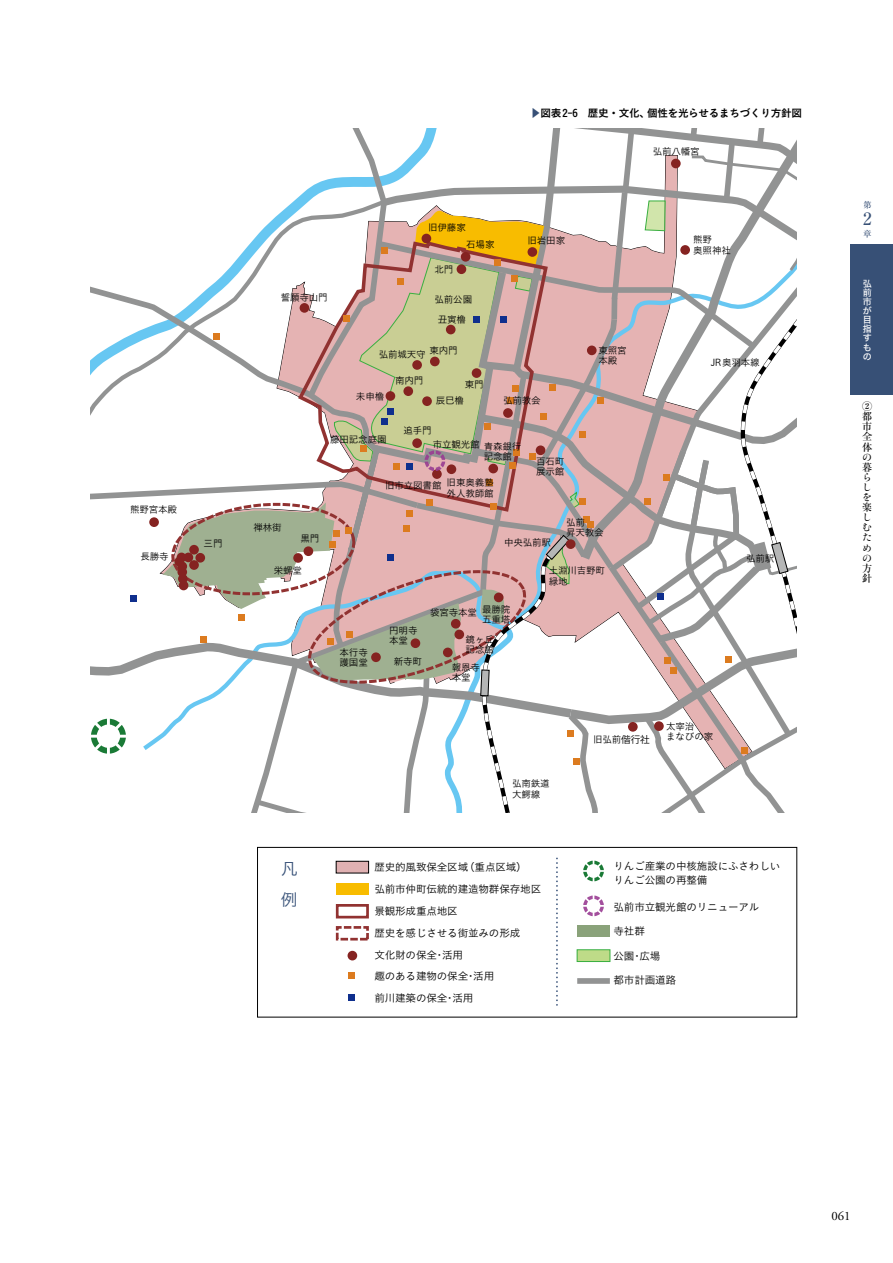
<style>
.page{position:relative;width:893px;height:1263px;background:#fff}
.page>*{position:absolute;margin:0;border:0;box-sizing:border-box;transform-origin:0 0}
.t1{font:16.95px/30.6px "Koburina Go Std W3";color:#365077}
.t2{font:500 16.95px "Ryumin Pro";color:#375076}
.t3{font:12.75px "Adobe Garamond Pro";color:#000}
.t4{font:10.65px/21.8px "Koburina Go Std W3";letter-spacing:-.02em;color:#000}
.t5{font:10.65px "Koburina Go Std W6";letter-spacing:-.03em;color:#000}
.t6{font:500 10.05px/10.1px "Ryumin Pro";color:#000;text-align:justify}
.t7{font:10.05px/10.1px "Ryumin Std Medium KO";color:#000;text-align:justify}
.t8{font:9.6px/10.6px "Koburina Go Std W3";letter-spacing:-.02em;color:#000}
.t9{font:9px/9.1px "Hira Kaku Std W5";color:#fff}
.t10{font:500 8.55px "Ryumin Pro";color:#375076}
.s1{font-family:"Koz Go Pro";color:#375076}
.s2{font-family:"Koz Go Pr 6 N"}
</style>
<div class="page">
<div style="left:850px;top:244px;width:43px;height:151px;background:#375076"></div>
<div style="left:257px;top:847px;width:540px;height:170px;border:1px solid #000"></div>
<svg style="left:556px;top:858px;width:2px;height:148px"></svg>
<div style="left:348px;top:994px;width:7px;height:7px;background:#0f2f8d"></div>
<svg style="left:583px;top:895px;width:21px;height:21px"></svg>
<svg style="left:583px;top:861px;width:21px;height:20px"></svg>
<div style="left:577px;top:978px;width:33px;height:6px;background:#929393"></div>
<div style="left:348px;top:972px;width:7px;height:7px;background:#dc7b1f"></div>
<div style="left:348px;top:951px;width:9px;height:9px;background:#852321;border-radius:50%"></div>
<div style="left:336px;top:926px;width:33px;height:14px;border:3px dashed #913231"></div>
<div style="left:336px;top:904px;width:33px;height:14px;border:3px solid #913231"></div>
<div style="left:336px;top:861px;width:33px;height:12px;background:#e0b1b2"></div>
<div style="left:336px;top:861px;width:33px;height:12px;border:1px solid #000"></div>
<div style="left:336px;top:883px;width:33px;height:12px;background:#f8bc00"></div>
<div style="left:577px;top:925px;width:33px;height:12px;background:#8aa27a"></div>
<div style="left:577px;top:950px;width:33px;height:11px;background:#bedb88"></div>
<div style="left:577px;top:949px;width:33px;height:13px;border:1px solid #39af40"></div>
<svg style="left:91px;top:129px;width:706px;height:683px"></svg>
<p class="t8" style="left:130px;top:504px;width:49px">熊野宮本殿</p>
<p class="t8" style="left:140px;top:551px;width:30px">長勝寺</p>
<p class="t8" style="left:204px;top:538px;width:20px">三門</p>
<p class="t5" style="left:530px;top:105px;width:273px"><span class="s1">▶</span>図表2-6　歴史・文化、個性を光らせるまちづくり方針図</p>
<p class="t8" style="left:281px;top:292px;width:49px">誓願寺山門</p>
<p class="t8" style="left:428px;top:222px;width:39px">旧伊藤家</p>
<p class="t8" style="left:466px;top:238px;width:30px">石場家</p>
<p class="t8" style="left:435px;top:264px;width:20px">北門</p>
<p class="t8" style="left:435px;top:289px;width:39px;line-height:20px;text-align:center">弘前公園丑寅櫓</p>
<p class="t8" style="left:429px;top:345px;width:30px">東内門</p>
<p class="t8" style="left:379px;top:349px;width:49px">弘前城天守</p>
<p class="t8" style="left:527px;top:235px;width:39px">旧岩田家</p>
<p class="t8" style="left:395px;top:375px;width:30px">南内門</p>
<p class="t8" style="left:465px;top:379px;width:20px">東門</p>
<p class="t8" style="left:436px;top:395px;width:30px">辰巳櫓</p>
<p class="t8" style="left:503px;top:395px;width:39px">弘前教会</p>
<p class="t8" style="left:404px;top:425px;width:30px">追手門</p>
<p class="t8" style="left:356px;top:391px;width:30px">未申櫓</p>
<p class="t8" style="left:330px;top:434px;width:58px">藤田記念庭園</p>
<p class="t8" style="left:484px;top:438px;width:39px;line-height:12.1px;text-indent:-51px">市立観光館青森銀行記念館</p>
<p class="t8" style="left:536px;top:456px;width:30px">百石町展示館</p>
<p class="t8" style="left:447px;top:477px;width:49px">旧東奥義塾外人教師館</p>
<p class="t8" style="left:385px;top:480px;width:58px">旧市立図書館</p>
<p class="t8" style="left:598px;top:345px;width:30px">東照宮本殿</p>
<p class="t8" style="left:253px;top:521px;width:30px">禅林街</p>
<p class="t8" style="left:274px;top:564px;width:30px">栄螺堂</p>
<p class="t8" style="left:300px;top:533px;width:20px">黒門</p>
<p class="t8" style="left:340px;top:647px;width:30px">本行寺護国堂</p>
<p class="t8" style="left:389px;top:625px;width:30px">円明寺本堂</p>
<p class="t8" style="left:394px;top:656px;width:30px">新寺町</p>
<p class="t8" style="left:566px;top:517px;width:39px">弘前<br>昇天教会</p>
<p class="t8" style="left:549px;top:565px;width:58px">土淵川吉野町緑地</p>
<p class="t8" style="left:504px;top:537px;width:49px">中央弘前駅</p>
<p class="t8" style="left:482px;top:604px;width:30px">最勝院五重塔</p>
<p class="t8" style="left:466px;top:634px;width:30px">鏡ヶ丘記念館</p>
<p class="t8" style="left:452px;top:662px;width:30px">報恩寺本堂</p>
<p class="t8" style="left:430px;top:607px;width:49px">袋宮寺本堂</p>
<p class="t8" style="left:653px;top:146px;width:49px">弘前八幡宮</p>
<p class="t8" style="left:693px;top:234px;width:39px">熊野<br>奥照神社</p>
<p class="t8" style="left:711px;top:357px;width:50px">JR奥羽本線</p>
<p class="t8" style="left:746px;top:553px;width:30px">弘前駅</p>
<h1 class="t1" style="left:281px;top:853px;width:18px">凡例</h1>
<p class="t8" style="left:512px;top:778px;width:39px">弘南鉄道大鰐線</p>
<p class="t8" style="left:593px;top:734px;width:58px">旧弘前<span class="s2">偕行社</span></p>
<p class="t8" style="left:666px;top:721px;width:49px">太宰治<br>まなびの家</p>
<p class="t4" style="left:374px;top:856px;width:168px">歴史的風致保全区域（重点区域）<br>弘前市仲町伝統的建造物群保存地区景観形成重点地区<br>歴史を感じさせる街並みの形成<br>文化財の保全・活用<br>趣のある建物の保全・活用<br>前川建築の保全・活用</p>
<p class="t4" style="left:613px;top:859px;width:168px;line-height:13.8px">りんご産業の中核施設にふさわしいりんご公園の再整備</p>
<p class="t4" style="left:613px;top:896px;width:148px">弘前市立観光館のリニューアル</p>
<p class="t4" style="left:613px;top:920px;width:33px">寺社群</p>
<p class="t4" style="left:613px;top:945px;width:48px">公園・広場</p>
<p class="t4" style="left:613px;top:969px;width:64px">都市計画道路</p>
<p class="t10" style="left:863px;top:198px;width:10px">第</p>
<h1 class="t2" style="left:863px;top:205px;width:10px">2</h1>
<p class="t10" style="left:863px;top:227px;width:10px">章</p>
<p class="t9" style="left:863px;top:279px;width:10px">弘前市が目指すもの</p>
<p class="t6" style="left:862px;top:401px;width:12px">②都市全体</p>
<p class="t7" style="left:862px;top:451px;width:10px">の</p>
<p class="t6" style="left:862px;top:461px;width:11px">暮</p>
<p class="t7" style="left:862px;top:471px;width:10px">らしを</p>
<p class="t6" style="left:862px;top:502px;width:11px">楽</p>
<p class="t7" style="left:862px;top:511px;width:11px">しむための</p>
<p class="t6" style="left:862px;top:562px;width:11px">方針</p>
<h2 class="t3" style="left:831px;top:1209px;width:21px">061</h2>
</div>
